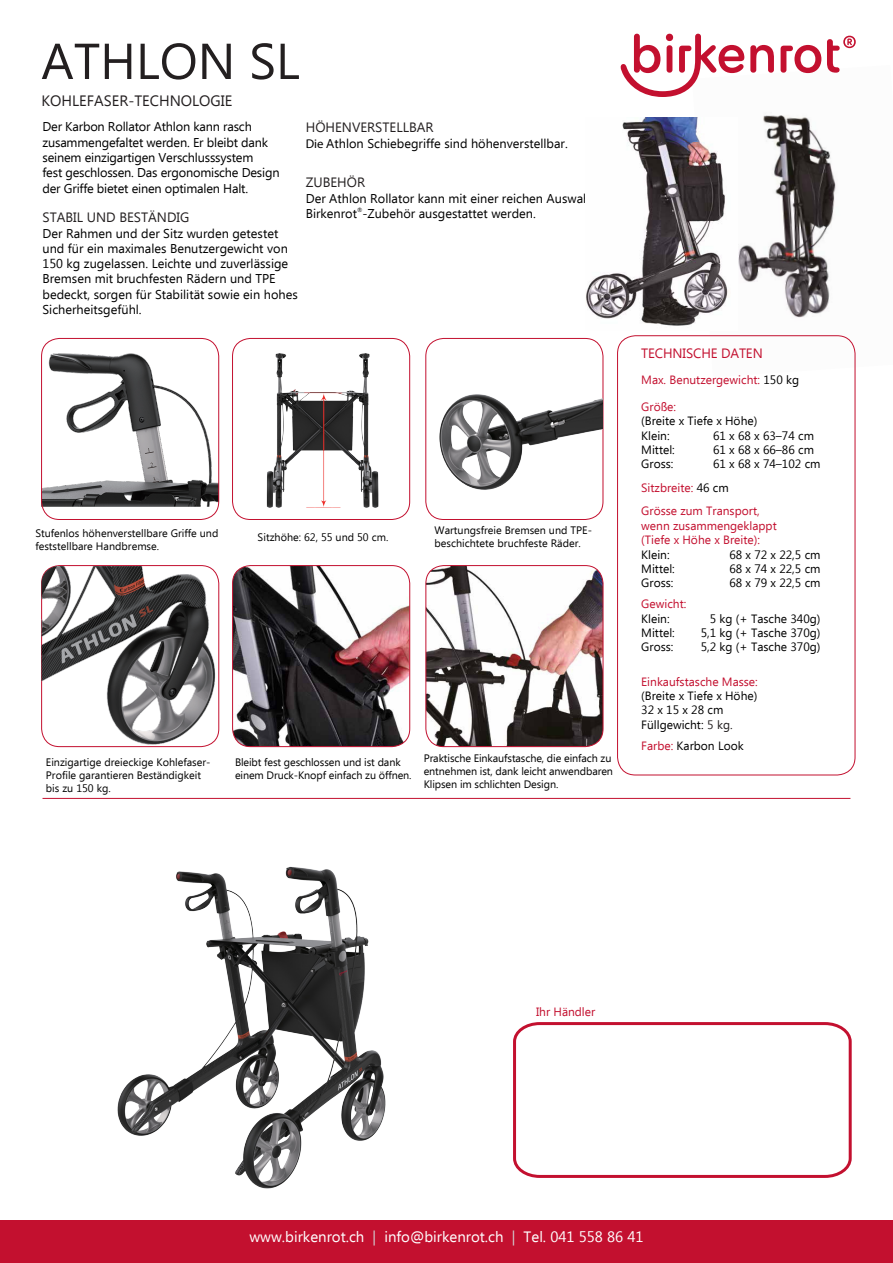
<style>
.page{position:relative;width:893px;height:1263px;background:#fff}
.page>*{position:absolute;margin:0;border:0;box-sizing:border-box;transform-origin:0 0}
.t1{font:50.4px "Ebrima";color:#231f20}
.t2{font:15px "Ebrima";color:#fff}
.t3{font:15px "Ebrima";color:#231f20}
.t4{font:13.5px "Ebrima";color:#231f20}
.t5{font:13.5px "Ebrima";letter-spacing:-.01em;color:#c3102f}
.t6{font:12.75px/15.3px "Ebrima";color:#000}
.t7{font:12px/14.4px "Ebrima";color:#000}
.t8{font:12px/23.5px "Ebrima";color:#c3102f}
.t9{font:10.8px/12.9px "Ebrima";color:#000}
.t10{font:6px "Ebrima";color:#000}
.s1{font-family:"Myriad Pro"}
.s2{color:#000}
.s3{color:#231f20}
.s4{color:#c3102f}
.s5{color:#d1d2d3}
</style>
<div class="page">
<img style="left:41px;top:346px;width:118px;height:165px">
<img style="left:159px;top:340px;width:280px;height:180px">
<img style="left:692px;top:115px;width:164px;height:262px">
<svg style="left:621px;top:34px;width:235px;height:63px"></svg>
<hr style="left:43px;top:798px;width:807px;height:1px;background:#c3102f">
<div style="left:41px;top:338px;width:178px;height:182px;border:1px solid #c3102f;border-radius:18px"></div>
<div style="left:232px;top:338px;width:178px;height:182px;border:1px solid #c3102f;border-radius:18px"></div>
<div style="left:425px;top:338px;width:178px;height:182px;border:1px solid #c3102f;border-radius:18px"></div>
<img style="left:233px;top:566px;width:177px;height:181px">
<div style="left:232px;top:565px;width:178px;height:182px;border:1px solid #c3102f;border-radius:18px"></div>
<img style="left:426px;top:566px;width:177px;height:181px">
<div style="left:425px;top:565px;width:178px;height:182px;border:1px solid #c3102f;border-radius:18px"></div>
<img style="left:586px;top:118px;width:152px;height:213px">
<div style="left:617px;top:335px;width:238px;height:440px;border:1px solid #c3102f;border-radius:18px"></div>
<div style="left:0;top:1220px;width:893px;height:43px;background:#c3102f"></div>
<img style="left:117px;top:866px;width:269px;height:323px">
<svg style="left:513px;top:1022px;width:339px;height:156px"></svg>
<img style="left:434px;top:350px;width:169px;height:152px">
<img style="left:41px;top:566px;width:178px;height:181px">
<svg style="left:339px;top:970px;width:8px;height:5px"></svg>
<h1 class="t1" style="left:41px;top:25px;width:260px">ATHLON SL</h1>
<p class="t3" style="left:41px;top:89px;width:192px">KOHLEFASER-TECHNOLOGIE</p>
<p class="t6" style="left:43px;top:119px;width:239px">Der Karbon Rollator Athlon kann rasch zusammengefaltet werden. Er bleibt dank seinem einzigartigen Verschlusssystem<br>fest geschlossen. Das ergonomische Design der Griffe bietet einen optimalen Halt.</p>
<p class="t4" style="left:43px;top:208px;width:148px">STABIL UND BESTÄNDIG</p>
<p class="t6" style="left:43px;top:225px;width:257px">Der Rahmen und der Sitz wurden getestet und für ein maximales Benutzergewicht von 150 kg zugelassen. Leichte und zuverlässige Bremsen mit bruchfesten Rädern und TPE bedeckt, sorgen für Stabilität sowie ein hohes Sicherheitsgefühl.</p>
<p class="t4" style="left:306px;top:118px;width:129px">HÖHENVERSTELLBAR</p>
<p class="t6" style="left:306px;top:135px;width:264px"><span class="s1">Die</span> Athlon Schiebegriffe sind höhenverstellbar.</p>
<p class="t4" style="left:306px;top:173px;width:61px">ZUBEHÖR</p>
<p class="t6" style="left:306px;top:190px;width:306px">Der Athlon Rollator kann mit einer reichen Auswahl an<br>Birkenrot -Zubehör ausgestattet werden.</p>
<p class="t10" style="left:357px;top:205px;width:7px">®</p>
<p class="t9" style="left:35px;top:526px;width:185px">Stufenlos höhenverstellbare Griffe und feststellbare Handbremse.</p>
<p class="t9" style="left:258px;top:530px;width:132px">Sitzhöhe: 62, 55 und 50 cm.</p>
<p class="t9" style="left:435px;top:523px;width:159px">Wartungsfreie Bremsen und TPE&shy;beschichtete bruchfeste Räder.</p>
<p class="t9" style="left:46px;top:755px;width:166px">Einzigartige dreieckige Kohlefaser-<br>Profile garantieren Beständigkeit bis zu 150 kg.</p>
<p class="t9" style="left:235px;top:755px;width:178px">Bleibt fest geschlossen und ist dank einem Druck-Knopf einfach zu öffnen.</p>
<p class="t9" style="left:424px;top:751px;width:191px">Praktische Einkaufstasche, die einfach zu entnehmen ist, dank leicht anwendbaren<br>Klipsen im schlichten Design.</p>
<p class="t5" style="left:641px;top:343px;width:123px">TECHNISCHE DATEN</p>
<p class="t8" style="left:641px;top:367px;width:159px">Max. Benutzergewicht: <span class="s2">150 kg</span></p>
<p class="t8" style="left:641px;top:394px;width:36px">Größe:</p>
<p class="t7" style="left:641px;top:413px;width:118px">(Breite x Tiefe x Höhe)<br>Klein:<br>Mittel:<br>Gross:</p>
<p class="t7" style="left:713px;top:427px;width:109px">61 x 68 x 63–74 cm<br>61 x 68 x 66–86 cm<br>61 x 68 x 74–102 cm</p>
<p class="t8" style="left:641px;top:475px;width:120px">Sitzbreite: <span class="s2">46 cm<br></span>Grösse zum Transport,</p>
<p class="t8" style="left:641px;top:518px;width:137px;line-height:14.4px">wenn zusammengeklappt (Tiefe x Höhe x Breite):</p>
<p class="t7" style="left:641px;top:546px;width:35px">Klein:<br>Mittel:<br>Gross:</p>
<p class="t7" style="left:729px;top:546px;width:93px;text-align:justify">68 x 72 x 22,5 cm 68 x 74 x 22,5 cm 68 x 79 x 22,5 cm</p>
<p class="t7" style="left:641px;top:610px;width:35px">Klein:<br>Mittel:<br>Gross:</p>
<p class="t7" style="left:701px;top:610px;width:121px;text-align:justify;text-indent:9px">5 kg (+ Tasche 340g)<br>5,1 kg (+ Tasche 370g)<br>5,2 kg (+ Tasche 370g)</p>
<p class="t8" style="left:641px;top:591px;width:47px">Gewicht:</p>
<p class="t8" style="left:641px;top:669px;width:118px">Einkaufstasche Masse:</p>
<p class="t7" style="left:641px;top:688px;width:118px">(Breite x Tiefe x Höhe)<br>32 x 15 x 28 cm<br>Füllgewicht: <span class="s3">5 kg.</span></p>
<p class="t7" style="left:641px;top:737px;width:104px"><span class="s4">Farbe:</span> Karbon Look</p>
<p class="t8" style="left:536px;top:999px;width:61px">Ihr Händler</p>
<p class="t2" style="left:249px;top:1225px;width:396px">www.birkenrot.ch <span class="s5">|</span> info@birkenrot.ch <span class="s5">|</span> Tel. 041 558 86 41</p>
</div>
